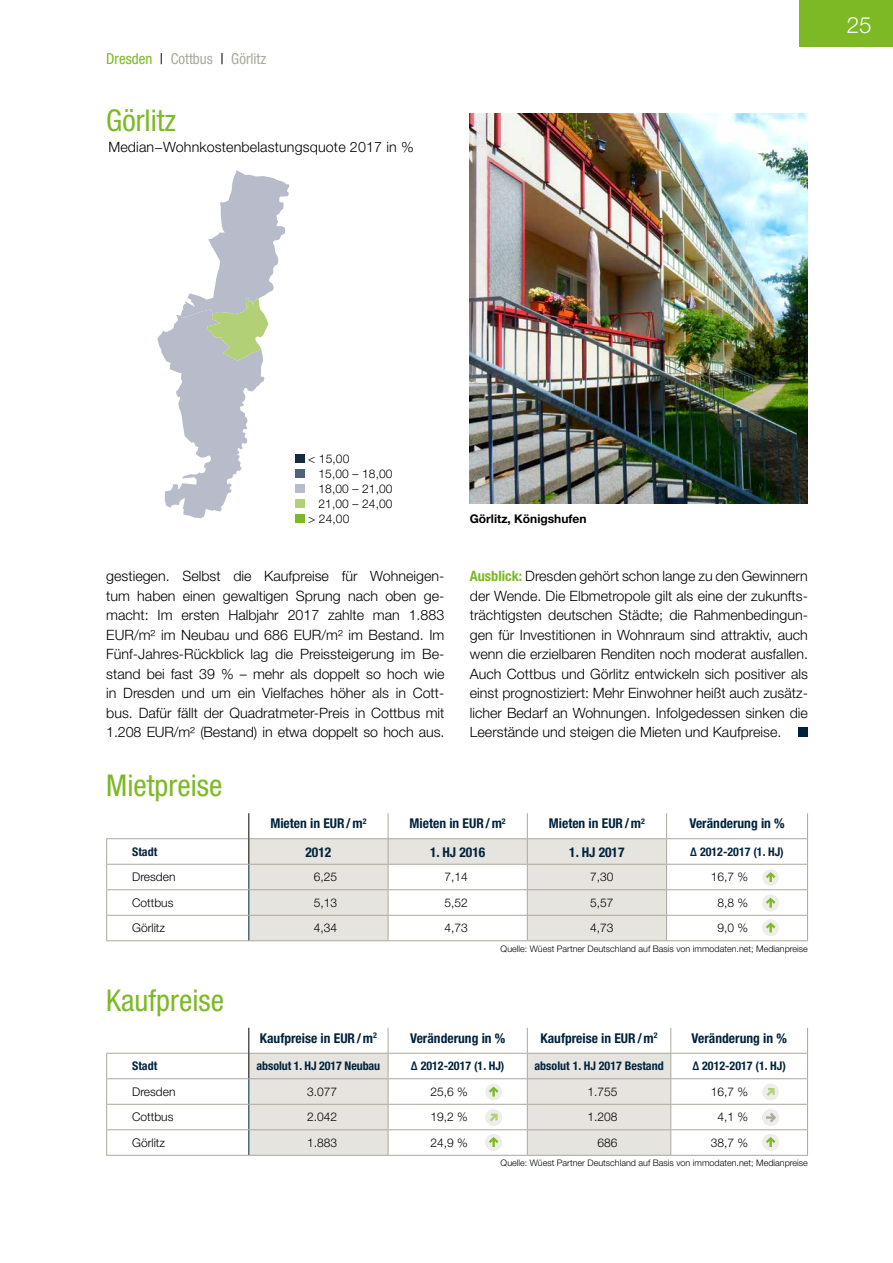
<style>
.page{position:relative;width:893px;height:1263px;background:#fff}
.page>*{position:absolute;margin:0;border:0;box-sizing:border-box;transform-origin:0 0}
.t1{font:condensed 30px "Helvetica Neue LT Pro";color:#7cb924}
.t2{font:300 22.5px "Helvetica Neue LT Std";color:#fff}
.t3{font:condensed 15px "Helvetica Neue LT Pro";color:#aba89c}
.t4{font:300 14.25px/19.5px "Helvetica Neue LT Std";color:#000;text-align:justify}
.t5{font:700 condensed 13.5px "Helvetica Neue LT Std";color:#00233d}
.t6{font:300 12px "Helvetica Neue LT Std";color:#000}
.t7{font:700 condensed 12px "Helvetica Neue LT Std";color:#00233d}
.t8{font:700 12px "Helvetica Neue LT Std";color:#000}
.t9{font:300 9px "Helvetica Neue LT Std";color:#000}
.s1{color:#7cb924}
.s2{color:#000}
.s3{font-weight:700;font-stretch:condensed;color:#7cb924}
</style>
<div class="page">
<div style="left:295px;top:455px;width:10px;height:8px;background:#152b43"></div>
<div style="left:295px;top:470px;width:10px;height:8px;background:#4f637b"></div>
<div style="left:295px;top:485px;width:10px;height:8px;background:#b8bcca"></div>
<div style="left:295px;top:500px;width:10px;height:8px;background:#b2d177"></div>
<div style="left:295px;top:515px;width:10px;height:8px;background:#7cb924"></div>
<div style="left:799px;top:0;width:94px;height:47px;background:#7cb924"></div>
<img style="left:470px;top:113px;width:338px;height:390px">
<div style="left:798px;top:728px;width:10px;height:9px;background:#00233d"></div>
<hr style="left:106px;top:1053px;width:142px;height:1px;background:#aba89c">
<hr style="left:106px;top:1078px;width:143px;height:1px;background:#aba89c">
<hr style="left:106px;top:1104px;width:143px;height:1px;background:#aba89c">
<hr style="left:106px;top:1129px;width:143px;height:1px;background:#aba89c">
<svg style="left:106px;top:1053px;width:1px;height:102px"></svg>
<hr style="left:106px;top:1155px;width:143px;height:1px;background:#aba89c">
<hr style="left:388px;top:1155px;width:139px;height:1px;background:#aba89c">
<hr style="left:671px;top:1155px;width:137px;height:1px;background:#aba89c">
<hr style="left:527px;top:1155px;width:144px;height:1px;background:#aba89c">
<hr style="left:249px;top:1155px;width:139px;height:1px;background:#aba89c">
<hr style="left:106px;top:838px;width:142px;height:1px;background:#aba89c">
<hr style="left:106px;top:864px;width:143px;height:1px;background:#aba89c">
<hr style="left:106px;top:889px;width:143px;height:1px;background:#aba89c">
<hr style="left:106px;top:915px;width:143px;height:1px;background:#aba89c">
<svg style="left:106px;top:839px;width:1px;height:101px"></svg>
<hr style="left:106px;top:940px;width:143px;height:1px;background:#aba89c">
<svg style="left:157px;top:170px;width:133px;height:348px"></svg>
<svg style="left:248px;top:1028px;width:560px;height:127px"></svg>
<svg style="left:248px;top:813px;width:560px;height:128px"></svg>
<p class="t3" style="left:106px;top:50px;width:161px"><span class="s1">Dresden</span> <span class="s2">|</span> Cottbus <span class="s2">|</span> Görlitz</p>
<h1 class="t1" style="left:106px;top:103px;width:71px">Görlitz</h1>
<p class="t4" style="left:108px;top:137px;width:307px">Median−Wohnkostenbelastungsquote 2017 in %</p>
<h2 class="t2" style="left:847px;top:11px;width:27px">25</h2>
<p class="t6" style="left:308px;top:451px;width:43px">&lt; 15,00</p>
<p class="t6" style="left:318px;top:466px;width:76px">15,00 – 18,00</p>
<p class="t6" style="left:318px;top:481px;width:76px">18,00 – 21,00</p>
<p class="t6" style="left:318px;top:496px;width:76px">21,00 – 24,00</p>
<p class="t6" style="left:308px;top:511px;width:43px">&gt; 24,00</p>
<p class="t8" style="left:470px;top:511px;width:118px">Görlitz, Königshufen</p>
<p class="t4" style="left:106px;top:566px;width:340px">gestiegen. Selbst die Kaufpreise für Wohneigen&shy;tum haben einen gewaltigen Sprung nach oben ge&shy;macht: Im ersten Halbjahr 2017 zahlte man 1.883<br>EUR/m² im Neubau und 686 EUR/m² im Bestand. Im Fünf-Jahres-Rückblick lag die Preissteigerung im Be&shy;stand bei fast 39 % – mehr als doppelt so hoch wie in Dresden und um ein Vielfaches höher als in Cott&shy;bus. Dafür fällt der Quadratmeter-Preis in Cottbus mit 1.208 EUR/m² (Bestand) in etwa doppelt so hoch aus.</p>
<p class="t4" style="left:470px;top:566px;width:340px"><span class="s3">Ausblick:</span> Dresden gehört schon lange zu den Gewinnern der Wende. Die Elbmetropole gilt als eine der zukunfts&shy;trächtigsten deutschen Städte; die Rahmenbedingun&shy;gen für Investitionen in Wohnraum sind attraktiv, auch wenn die erzielbaren Renditen noch moderat ausfallen.<br>Auch Cottbus und Görlitz entwickeln sich positiver als einst prognostiziert: Mehr Einwohner heißt auch zusätz&shy;licher Bedarf an Wohnungen. Infolgedessen sinken die Leerstände und steigen die Mieten und Kaufpreise.</p>
<h1 class="t1" style="left:106px;top:768px;width:118px">Mietpreise</h1>
<p class="t5" style="left:270px;top:815px;width:98px">Mieten in EUR/m<sup>2</sup></p>
<p class="t5" style="left:410px;top:815px;width:98px">Mieten in EUR/m<sup>2</sup></p>
<p class="t5" style="left:549px;top:815px;width:98px">Mieten in EUR/m<sup>2</sup></p>
<p class="t5" style="left:689px;top:815px;width:97px">Veränderung in %</p>
<p class="t7" style="left:132px;top:844px;width:27px">Stadt</p>
<p class="t5" style="left:305px;top:844px;width:27px">2012</p>
<p class="t5" style="left:430px;top:844px;width:57px">1. HJ 2016</p>
<p class="t5" style="left:569px;top:844px;width:57px">1. HJ 2017</p>
<p class="t7" style="left:690px;top:844px;width:95px">∆ 2012-2017 (1. HJ)</p>
<p class="t6" style="left:132px;top:870px;width:45px">Dresden</p>
<p class="t6" style="left:314px;top:870px;width:25px">6,25</p>
<p class="t6" style="left:444px;top:870px;width:25px">7,14</p>
<p class="t6" style="left:590px;top:870px;width:25px">7,30</p>
<p class="t6" style="left:711px;top:870px;width:39px">16,7 %</p>
<p class="t6" style="left:132px;top:895px;width:43px">Cottbus</p>
<p class="t6" style="left:314px;top:895px;width:25px">5,13</p>
<p class="t6" style="left:444px;top:895px;width:25px">5,52</p>
<p class="t6" style="left:590px;top:895px;width:25px">5,57</p>
<p class="t6" style="left:717px;top:895px;width:32px">8,8 %</p>
<p class="t6" style="left:132px;top:921px;width:34px">Görlitz</p>
<p class="t6" style="left:314px;top:921px;width:25px">4,34</p>
<p class="t6" style="left:444px;top:921px;width:25px">4,73</p>
<p class="t6" style="left:590px;top:921px;width:25px">4,73</p>
<p class="t6" style="left:717px;top:921px;width:32px">9,0 %</p>
<p class="t9" style="left:501px;top:943px;width:309px">Quelle: Wüest Partner Deutschland auf Basis von immodaten.net; Medianpreise</p>
<h1 class="t1" style="left:106px;top:983px;width:119px">Kaufpreise</h1>
<p class="t5" style="left:260px;top:1030px;width:119px">Kaufpreise in EUR/m<sup>2</sup></p>
<p class="t5" style="left:410px;top:1030px;width:97px">Veränderung in %</p>
<p class="t5" style="left:540px;top:1030px;width:119px">Kaufpreise in EUR/m<sup>2</sup></p>
<p class="t5" style="left:691px;top:1030px;width:97px">Veränderung in %</p>
<p class="t7" style="left:132px;top:1059px;width:27px">Stadt</p>
<p class="t7" style="left:257px;top:1059px;width:125px">absolut 1. HJ 2017 Neubau</p>
<p class="t7" style="left:411px;top:1059px;width:95px">∆ 2012-2017 (1. HJ)</p>
<p class="t7" style="left:534px;top:1059px;width:131px">absolut 1. HJ 2017 Bestand</p>
<p class="t7" style="left:692px;top:1059px;width:95px">∆ 2012-2017 (1. HJ)</p>
<p class="t6" style="left:132px;top:1084px;width:45px">Dresden</p>
<p class="t6" style="left:307px;top:1084px;width:32px">3.077</p>
<p class="t6" style="left:430px;top:1084px;width:39px">25,6 %</p>
<p class="t6" style="left:588px;top:1084px;width:32px">1.755</p>
<p class="t6" style="left:711px;top:1084px;width:39px">16,7 %</p>
<p class="t6" style="left:132px;top:1110px;width:43px">Cottbus</p>
<p class="t6" style="left:307px;top:1110px;width:32px">2.042</p>
<p class="t6" style="left:430px;top:1110px;width:39px">19,2 %</p>
<p class="t6" style="left:588px;top:1110px;width:32px">1.208</p>
<p class="t6" style="left:717px;top:1110px;width:32px">4,1 %</p>
<p class="t6" style="left:132px;top:1135px;width:34px">Görlitz</p>
<p class="t6" style="left:307px;top:1135px;width:32px">1.883</p>
<p class="t6" style="left:430px;top:1135px;width:39px">24,9 %</p>
<p class="t6" style="left:598px;top:1135px;width:22px">686</p>
<p class="t6" style="left:711px;top:1135px;width:39px">38,7 %</p>
<p class="t9" style="left:501px;top:1157px;width:309px">Quelle: Wüest Partner Deutschland auf Basis von immodaten.net; Medianpreise</p>
</div>
